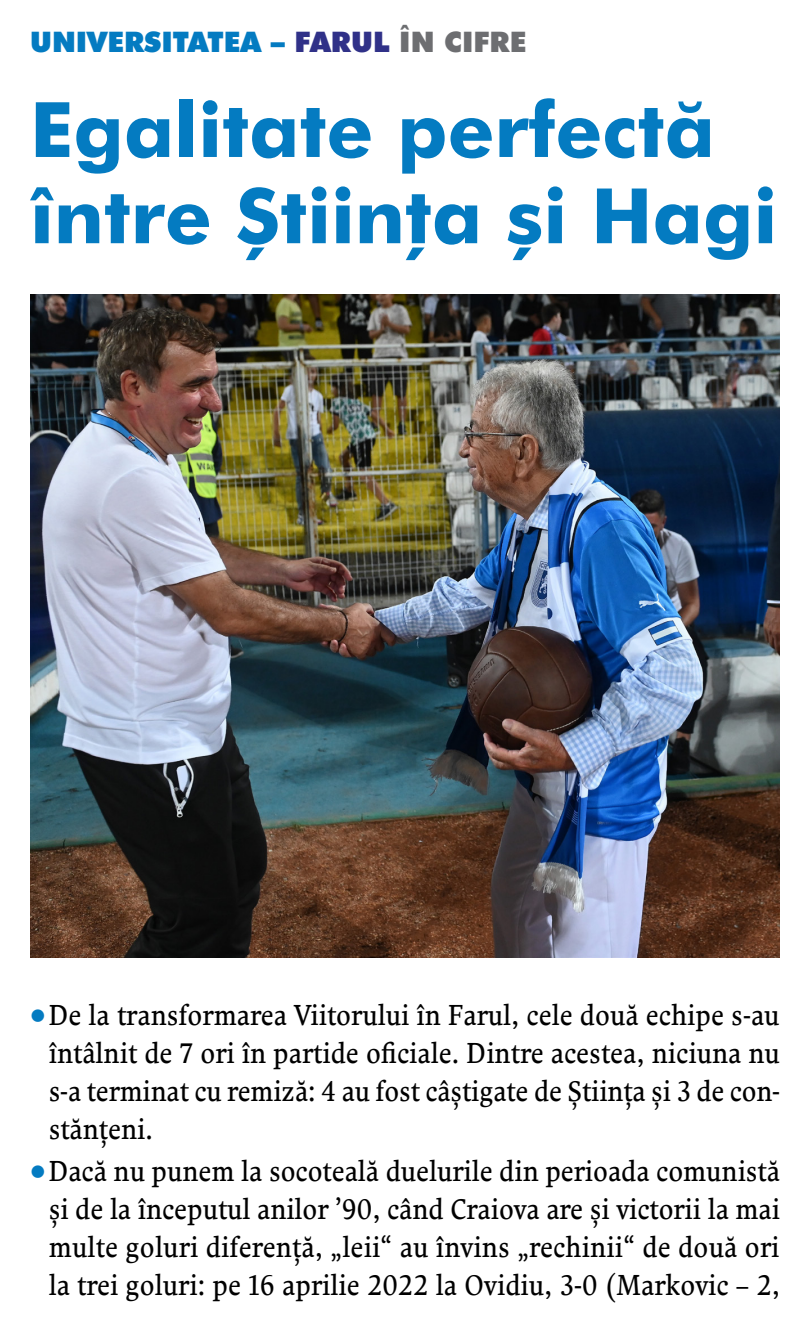
<style>
.page{position:relative;width:810px;height:1335px;background:#fff}
.page>*{position:absolute;margin:0;border:0;box-sizing:border-box;transform-origin:0 0}
.t1{font:700 76.5px/86.2px "Futura Ro CE";color:#047bc1}
.text_bumb{font:28.5px/38.2px "Comenia Serif Pro Ro CE";color:#000;text-align:justify;scale:.9 1}
.titlu{font:28.2px "Futura Black Ro CE";color:#047bc1}
.s1{color:#303188}
.s2{color:#6d6e71}
.s3{color:#047bc1}
</style>
<div class="page">
<img style="left:30px;top:294px;width:750px;height:663px">
<p class="titlu" style="left:30px;top:23px;width:498px">UNIVERSITATEA – <span class="s1">FARUL</span> <span class="s2">ÎN CIFRE</span></p>
<p class="t1" style="left:30px;top:83px;width:749px">Egalitate perfectă între Ştiinţa şi Hagi</p>
<p class="text_bumb" style="left:49px;top:995px;width:814px;text-indent:-19px"><span class="s3">•</span>De la transformarea Viitorului în Farul, cele două echipe s‑au întâlnit de 7 ori în partide oficiale. Dintre acestea, niciuna nu s‑a terminat cu remiză: 4 au fost câştigate de Ştiinţa şi 3 de con‑ stănţeni.</p>
<p class="text_bumb" style="left:49px;top:1151px;width:814px;text-indent:-19px"><span class="s3">•</span>Dacă nu punem la socoteală duelurile din perioada comunistă şi de la începutul anilor ’90, când Craiova are şi victorii la mai multe goluri diferenţă, „leii“ au învins „rechinii“ de două ori la trei goluri: pe 16 aprilie 2022 la Ovidiu, 3‑0 (Markovic – 2,</p>
</div>
